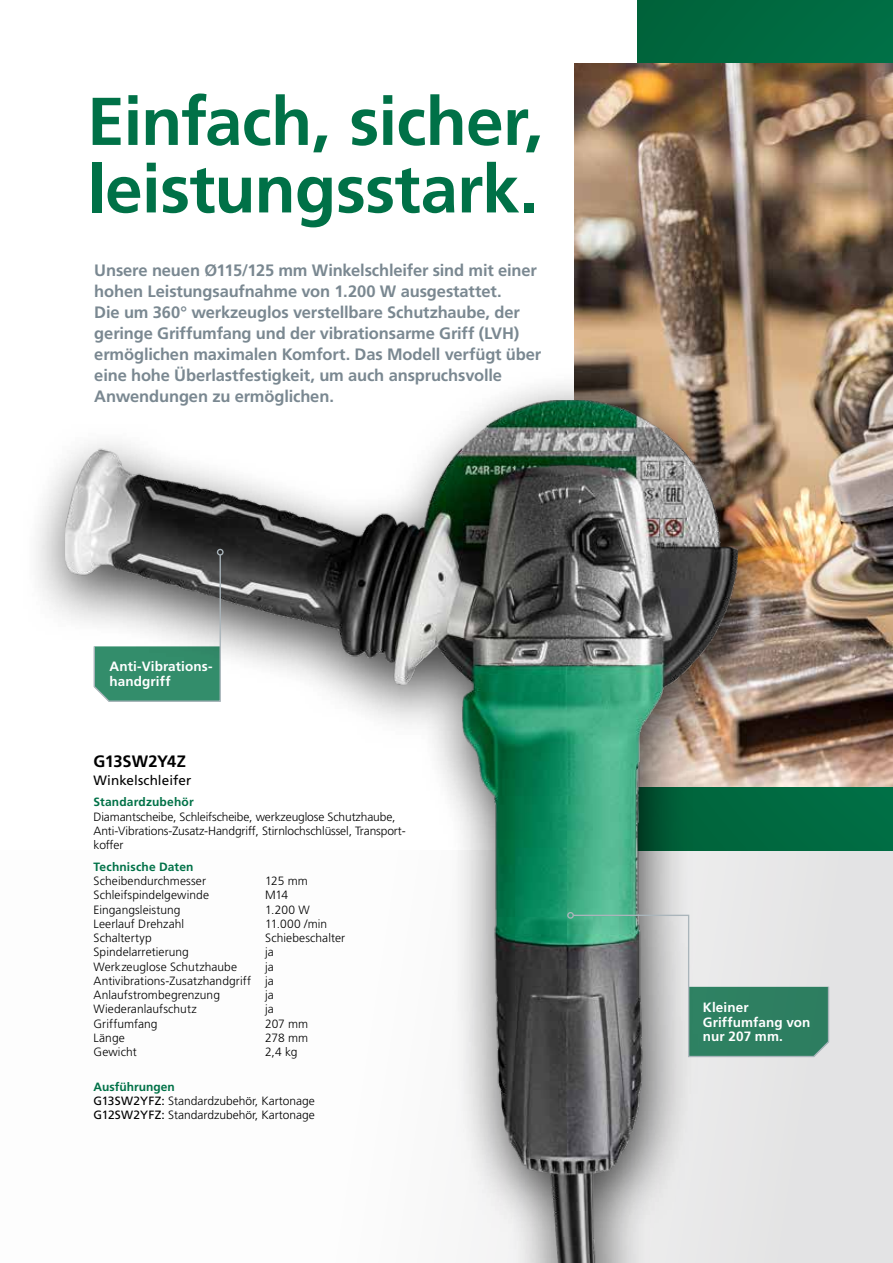
<style>
.page{position:relative;width:893px;height:1263px;background:#fff}
.page>*{position:absolute;margin:0;border:0;box-sizing:border-box;transform-origin:0 0}
.t1{font:700 67.5px/67.5px "Frutiger LT Std";letter-spacing:-.01em;color:#007147}
.t2{font:700 16.5px/21px "Frutiger LT Std";letter-spacing:-.01em;color:#7a8891}
.t3{font:700 16.5px "Frutiger LT Std";letter-spacing:-.015em;color:#000}
.t4{font:700 13.5px/14.9px "Frutiger LT Std";letter-spacing:.01em;color:#fff}
.t5{font:13.5px "Frutiger LT Std";letter-spacing:.005em;color:#000}
.t6{font:300 12px/14.2px "Frutiger LT Std";color:#000}
.t7{font:700 12px "Frutiger LT Std";letter-spacing:.015em;color:#007147}
.s1{font-weight:700;color:#007147}
.s2{font-weight:400}
</style>
<div class="page">
<div style="left:791px;top:850px;width:102px;height:413px;background:#e3e3e4"></div>
<div style="left:638px;top:0;width:255px;height:850px;background:#006b42"></div>
<img style="left:574px;top:64px;width:319px;height:723px">
<div style="left:21px;top:369px;width:770px;height:894px;background:#000;opacity:.75"></div>
<img style="left:66px;top:400px;width:672px;height:863px">
<svg style="left:93px;top:553px;width:129px;height:149px;background:#809f94"></svg>
<div style="left:217px;top:549px;width:7px;height:6px;border:1px solid #aab5bb;border-radius:50%"></div>
<svg style="left:572px;top:914px;width:258px;height:144px;background:#8fa9a0"></svg>
<div style="left:567px;top:912px;width:7px;height:7px;border:1px solid #aab5bb;border-radius:50%"></div>
<h1 class="t1" style="left:87px;top:88px;width:458px">Einfach, sicher, leistungsstark.</h1>
<p class="t2" style="left:94px;top:260px;width:449px">Unsere neuen Ø115/125 mm Winkelschleifer sind mit einer hohen Leistungsaufnahme von 1.200 W ausgestattet.<br>Die um 360° werkzeuglos verstellbare Schutzhaube, der geringe Griffumfang und der vibrationsarme Griff (LVH) ermöglichen maximalen Komfort. Das Modell verfügt über eine hohe Überlastfestigkeit, um auch anspruchsvolle Anwendungen zu ermöglichen.</p>
<p class="t4" style="left:110px;top:659px;width:105px">Anti-Vibrations&shy;handgriff</p>
<h2 class="t3" style="left:94px;top:751px;width:94px">G13SW2Y4Z</h2>
<p class="t5" style="left:94px;top:772px;width:99px">Winkelschleifer</p>
<p class="t7" style="left:94px;top:795px;width:102px">Standardzubehör</p>
<p class="t6" style="left:94px;top:809px;width:314px">Diamantscheibe, Schleifscheibe, werkzeuglose Schutzhaube,<br>Anti-Vibrations-Zusatz-Handgriff, Stirnlochschlüssel, Transport&shy;koffer</p>
<p class="t7" style="left:94px;top:859px;width:102px">Technische Daten</p>
<p class="t6" style="left:94px;top:874px;width:114px">Scheibendurchmesser</p>
<p class="t6" style="left:265px;top:874px;width:44px">125 mm</p>
<p class="t6" style="left:94px;top:888px;width:117px">Schleifspindelgewinde</p>
<p class="t6" style="left:265px;top:888px;width:25px">M14</p>
<p class="t6" style="left:94px;top:902px;width:88px">Eingangsleistung</p>
<p class="t6" style="left:265px;top:902px;width:46px">1.200 W</p>
<p class="t6" style="left:94px;top:917px;width:92px">Leerlauf Drehzahl</p>
<p class="t6" style="left:265px;top:917px;width:63px">11.000 /min</p>
<p class="t6" style="left:94px;top:931px;width:60px">Schaltertyp</p>
<p class="t6" style="left:265px;top:931px;width:82px">Schiebeschalter</p>
<p class="t6" style="left:94px;top:945px;width:97px">Spindelarretierung</p>
<p class="t6" style="left:265px;top:945px;width:10px">ja</p>
<p class="t6" style="left:94px;top:959px;width:145px">Werkzeuglose Schutzhaube</p>
<p class="t6" style="left:94px;top:959px;width:182px;text-align:justify;text-indent:172px">ja Antivibrations-Zusatzhandgriff ja Anlaufstrombegrenzung</p>
<p class="t6" style="left:265px;top:988px;width:10px">ja</p>
<p class="t6" style="left:94px;top:1002px;width:105px">Wiederanlaufschutz</p>
<p class="t6" style="left:265px;top:1002px;width:10px">ja</p>
<p class="t6" style="left:94px;top:1016px;width:66px">Griffumfang</p>
<p class="t6" style="left:265px;top:1016px;width:45px">207 mm</p>
<p class="t6" style="left:94px;top:1031px;width:33px">Länge</p>
<p class="t6" style="left:265px;top:1031px;width:45px">278 mm</p>
<p class="t6" style="left:94px;top:1045px;width:45px">Gewicht</p>
<p class="t6" style="left:265px;top:1045px;width:34px">2,4 kg</p>
<p class="t6" style="left:94px;top:1079px;width:223px"><span class="s1">Ausführungen<br></span><span class="s2">G13SW2YFZ:</span> Standardzubehör, Kartonage<br><span class="s2">G12SW2YFZ:</span> Standardzubehör, Kartonage</p>
<p class="t4" style="left:703px;top:1000px;width:109px">Kleiner<br>Griffumfang von nur 207 mm.</p>
</div>
